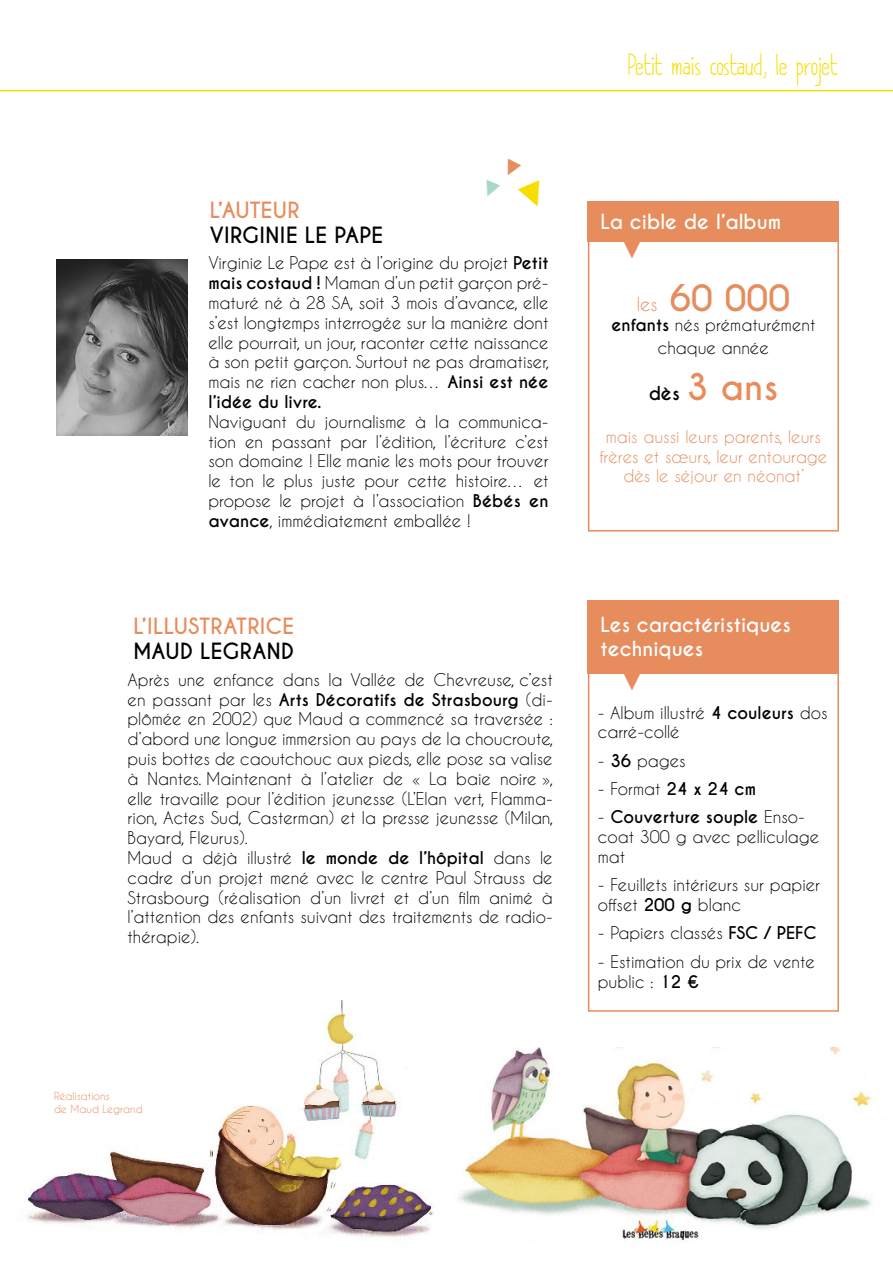
<style>
.page{position:relative;width:893px;height:1263px;background:#fff}
.page>*{position:absolute;margin:0;border:0;box-sizing:border-box;transform-origin:0 0}
.t1{font:700 34.5px "Caviar Dreams";color:#e48e5f}
.t2{font:700 34.5px "Caviar Dreams";color:#e78c5d}
.t3{font:27px "DK Pimpernel";color:#f6de00}
.t4{font:25.5px "Times New Roman";color:#e78c5d}
.t5{font:700 21px "Caviar Dreams";letter-spacing:.01em;color:#000}
.t6{font:700 21px "Caviar Dreams";letter-spacing:.01em;color:#e78c5d}
.t7{font:700 19.5px/23.4px "Caviar Dreams";color:#fff}
.t8{font:16.5px/19.8px "Caviar Dreams";color:#000}
.t9{font:16.5px/19.8px "Caviar Dreams";color:#e48e5f;text-align:center}
.t10{font:10.5px/12.6px "Caviar Dreams";color:#e78c5d}
.s1{font-weight:700}
.s2{font-weight:400;font-size:18px}
.s3{font-size:18px;color:#000}
</style>
<div class="page">
<div style="left:588px;top:234px;width:251px;height:297px;border:2px solid #e78c5d"></div>
<img style="left:458px;top:1048px;width:414px;height:194px">
<img style="left:25px;top:1000px;width:408px;height:237px">
<img style="left:56px;top:259px;width:132px;height:176px">
<div style="left:588px;top:201px;width:251px;height:41px;background:#e78c5d"></div>
<hr style="left:0;top:90px;width:893px;height:1px;background:#f6de00">
<div style="left:588px;top:670px;width:251px;height:342px;border:2px solid #e78c5d"></div>
<div style="left:588px;top:600px;width:251px;height:73px;background:#e78c5d"></div>
<h2 class="t3" style="left:628px;top:49px;width:212px">Petit mais costaud, le projet</h2>
<p class="t6" style="left:210px;top:198px;width:91px">L’AUTEUR</p>
<p class="t5" style="left:210px;top:223px;width:175px">VIRGINIE LE PAPE</p>
<p class="t8" style="left:208px;top:253px;width:342px;text-align:justify">Virginie Le Pape est à l’origine du projet <span class="s1">Petit mais costaud !</span> Maman d’un petit garçon pré&shy;maturé né à 28 SA, soit 3 mois d’avance, elle s’est longtemps interrogée sur la manière dont elle pourrait, un jour, raconter cette naissance à son petit garçon. Surtout ne pas dramatiser, mais ne rien cacher non plus… <span class="s1">Ainsi est née l’idée du livre.</span></p>
<p class="t8" style="left:208px;top:411px;width:342px;text-align:justify">Naviguant du journalisme à la communica&shy;tion en passant par l’édition, l’écriture c’est son domaine ! Elle manie les mots pour trouver le ton le plus juste pour cette histoire… et propose le projet à l’association <span class="s1">Bébés en avance</span>, immédiatement emballée !</p>
<p class="t6" style="left:133px;top:613px;width:162px">L’ILLUSTRATRICE</p>
<p class="t5" style="left:133px;top:638px;width:163px">MAUD LEGRAND</p>
<p class="t8" style="left:128px;top:669px;width:427px">Après une enfance dans la Vallée de Chevreuse, c’est en passant par les <span class="s1">Arts Décoratifs de Strasbourg</span> (di&shy;plômée en 2002) que Maud a commencé sa traversée : d’abord une longue immersion au pays de la choucroute, puis bottes de caoutchouc aux pieds, elle pose sa valise à Nantes. Maintenant à l’atelier de « La baie noire », elle travaille pour l’édition jeunesse (L’Elan vert, Flamma&shy;rion, Actes Sud, Casterman) et la presse jeunesse (Milan, Bayard, Fleurus).<br>Maud a déjà illustré <span class="s1">le monde de l’hôpital</span> dans le cadre d’un projet mené avec le centre Paul Strauss de Strasbourg (réalisation d’un livret et d’un film animé à l’attention des enfants suivant des traitements de radio&shy;thérapie).</p>
<p class="t10" style="left:54px;top:1089px;width:90px">Réalisations<br>de Maud Legrand</p>
<p class="t7" style="left:601px;top:211px;width:182px">La cible de l’album</p>
<h3 class="t4" style="left:619px;top:232px;width:27px">▼</h3>
<h1 class="t1" style="left:637px;top:277px;width:155px"><span class="s2">les</span> 60 000</h1>
<p class="t8" style="left:611px;top:312px;width:206px;line-height:23.4px;text-align:center"><span class="s1">enfants</span> nés prématurément chaque année</p>
<h1 class="t2" style="left:649px;top:366px;width:131px"><span class="s3">dès</span> 3 ans</h1>
<p class="t9" style="left:599px;top:426px;width:229px">mais aussi leurs parents, leurs frères et sœurs, leur entourage dès le séjour en néonat’</p>
<p class="t7" style="left:601px;top:614px;width:192px">Les caractéristiques techniques</p>
<h3 class="t4" style="left:619px;top:664px;width:27px">▼</h3>
<p class="t8" style="left:598px;top:702px;width:231px">- Album illustré <span class="s1">4 couleurs</span> dos carré-collé</p>
<p class="t8" style="left:598px;top:750px;width:89px">- <span class="s1">36</span> pages</p>
<p class="t8" style="left:598px;top:779px;width:160px">- Format <span class="s1">24 x 24 cm</span></p>
<p class="t8" style="left:598px;top:807px;width:223px">- <span class="s1">Couverture souple</span> Enso&shy;coat 300 g avec pelliculage mat</p>
<p class="t8" style="left:598px;top:875px;width:224px">- Feuillets intérieurs sur papier offset <span class="s1">200 g</span> blanc</p>
<p class="t8" style="left:598px;top:923px;width:220px">- Papiers classés <span class="s1">FSC / PEFC</span></p>
<p class="t8" style="left:598px;top:951px;width:219px">- Estimation du prix de vente public : <span class="s1">12 €</span></p>
</div>
